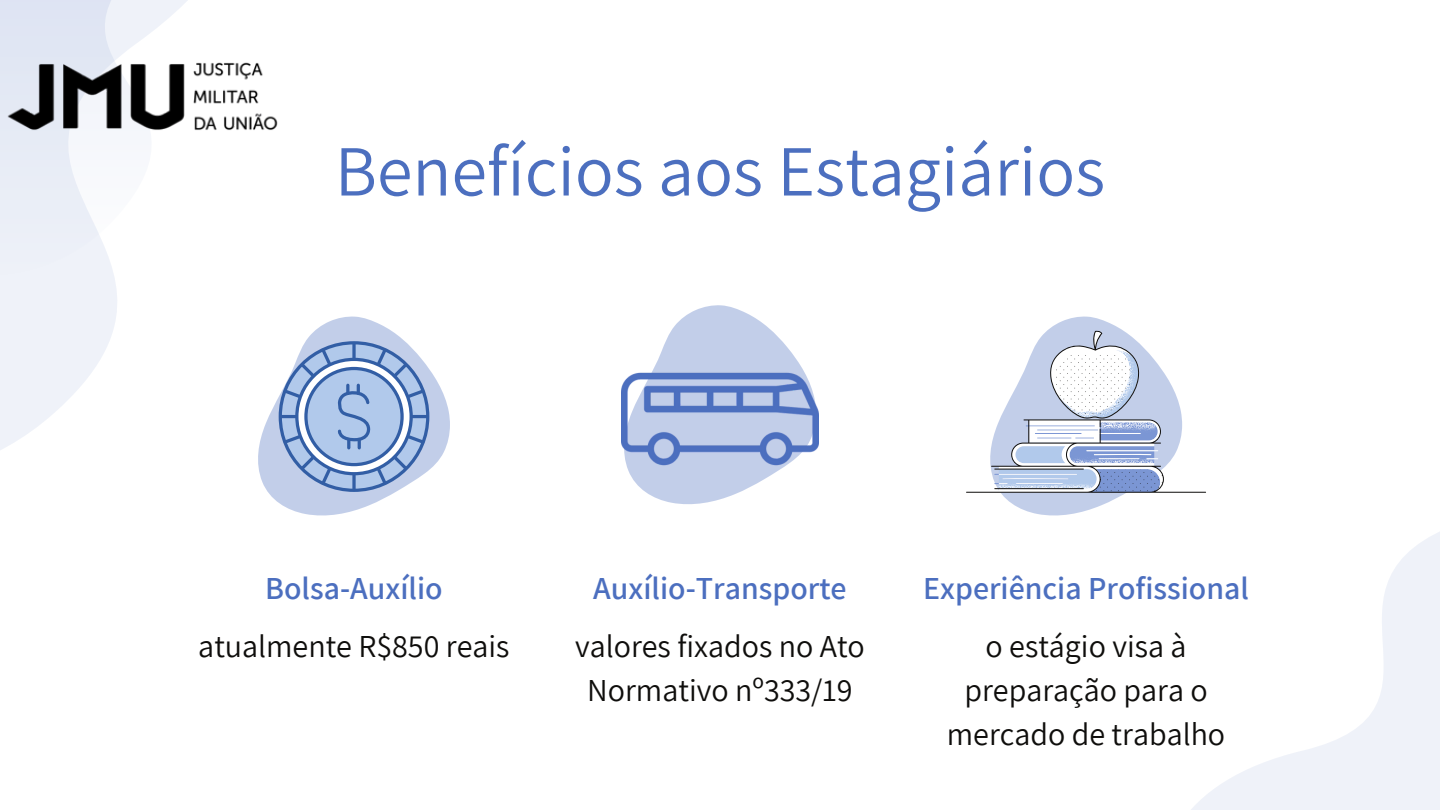
<style>
.page{position:relative;width:1440px;height:810px;background:#fff}
.page>*{position:absolute;margin:0;border:0;box-sizing:border-box;transform-origin:0 0}
.t1{font:72px "Assistant";color:#4c6fbf}
.t2{font:32px/44.3px "Assistant";color:#0f0e0c;text-align:center}
.t3{font:600 32px "Assistant";color:#4c6fbf}
</style>
<div class="page">
<svg style="left:0;top:192px;width:117px;height:258px;fill:#eff2f9"></svg>
<svg style="left:1191px;top:532px;width:249px;height:278px"></svg>
<svg style="left:680px;top:305px;width:78px;height:15px"></svg>
<svg style="left:966px;top:316px;width:240px;height:200px"></svg>
<svg style="left:258px;top:316px;width:192px;height:200px"></svg>
<img style="left:622px;top:320px;width:197px;height:184px">
<img style="left:0;top:0;width:278px;height:192px">
<h1 class="t1" style="left:335px;top:122px;width:772px">Benefícios aos Estagiários</h1>
<p class="t3" style="left:265px;top:567px;width:179px">Bolsa-Auxílio</p>
<p class="t3" style="left:593px;top:567px;width:255px">Auxílio-Transporte</p>
<p class="t2" style="left:198px;top:623px;width:313px">atualmente R$850 reais</p>
<p class="t2" style="left:575px;top:623px;width:291px">valores fixados no Ato<br>Normativo nº333/19</p>
<p class="t3" style="left:923px;top:567px;width:327px">Experiência Profissional</p>
<p class="t2" style="left:947px;top:623px;width:280px">o estágio visa à preparação para o mercado de trabalho</p>
</div>
